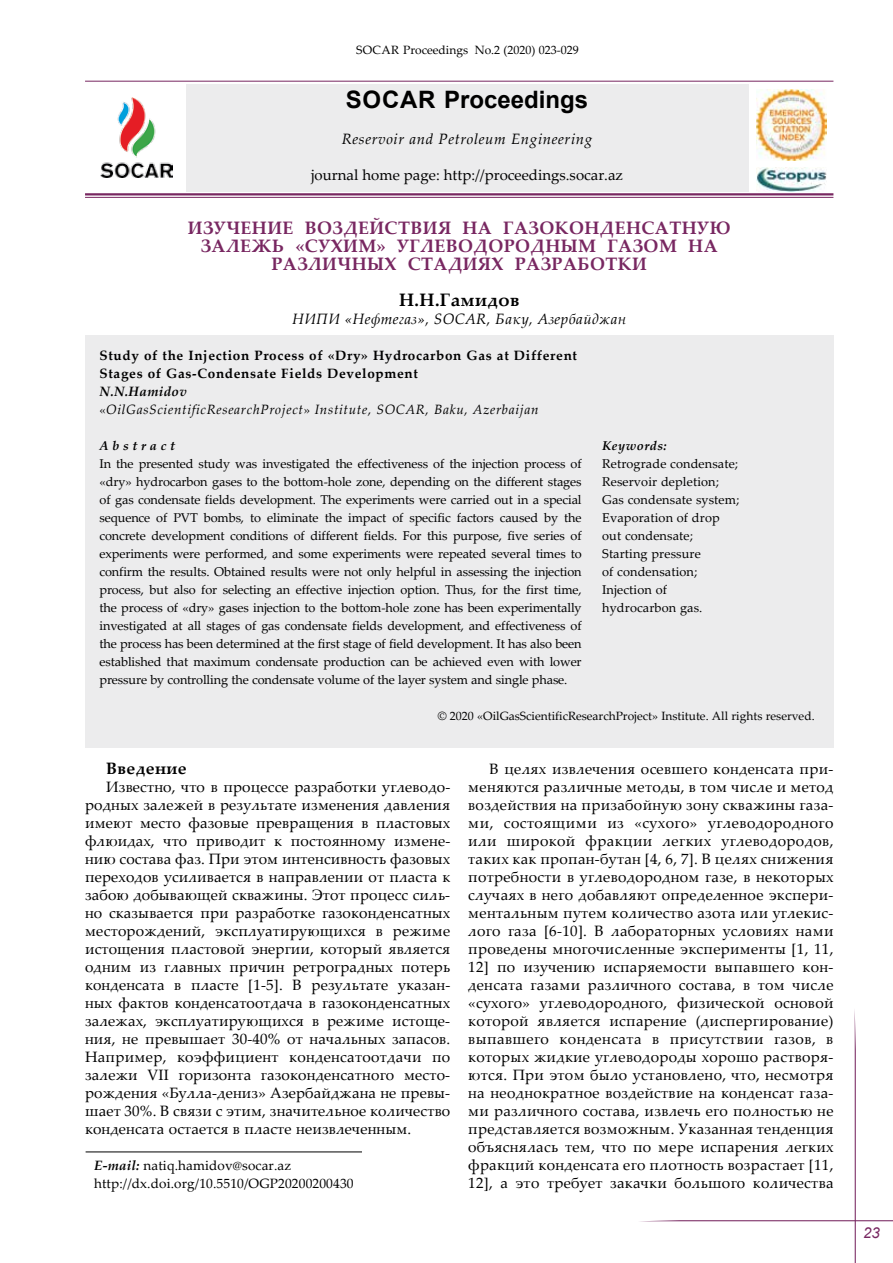
<style>
.page{position:relative;width:893px;height:1263px;background:#fff}
.page>*{position:absolute;margin:0;border:0;box-sizing:border-box;transform-origin:0 0}
.t1{font:700 24px "Arial";color:#000}
.t2{font:700 18px/18px "Palatino Linotype";letter-spacing:.025em;color:#782761;text-align:center}
.t3{font:700 18px "Palatino Linotype";letter-spacing:.025em;color:#000}
.t4{font:700 16.5px "Palatino Linotype";letter-spacing:.025em;color:#000}
.t5{font:15px/18px "Palatino Linotype";letter-spacing:.01em;color:#000;text-align:justify}
.t6{font:italic 15px "Palatino Linotype";letter-spacing:.04em;color:#000}
.t7{font:italic 15px "Arial";color:#782761}
.t8{font:700 13.5px/18px "Palatino Linotype";letter-spacing:.05em;color:#000}
.t9{font:italic 13.5px/18px "Palatino Linotype";letter-spacing:.05em;color:#000}
.t10{font:13.5px/18px "Palatino Linotype";letter-spacing:.01em;color:#000}
.t11{font:12.75px/18px "Palatino Linotype";letter-spacing:.01em;color:#000;text-align:justify}
.t12{font:italic 700 12.75px "Palatino Linotype";letter-spacing:.04em;color:#000}
.t13{font:12px "Palatino Linotype";color:#000}
.s1{font-weight:700}
.s2{font-style:normal;font-size:12.75px}
.s3{font-weight:700;font-style:italic}
</style>
<div class="page">
<svg style="left:640px;top:1010px;width:253px;height:253px"></svg>
<hr style="left:86px;top:1151px;width:276px;height:1px;background:#000">
<hr style="left:85px;top:81px;width:748px;height:1px;background:#782761">
<hr style="left:85px;top:193px;width:748px;height:2px;background:#782761">
<hr style="left:85px;top:197px;width:748px;height:1px;background:#782761">
<img style="left:756px;top:90px;width:71px;height:70px">
<div style="left:186px;top:84px;width:562px;height:108px;background:#ececed"></div>
<img style="left:756px;top:167px;width:71px;height:24px">
<img style="left:100px;top:98px;width:73px;height:80px">
<div style="left:85px;top:335px;width:748px;height:413px;background:#ececed"></div>
<p class="t13" style="left:356px;top:41px;width:224px">SOCAR Proceedings No.2 (2020) 023-029</p>
<h1 class="t1" style="left:346px;top:84px;width:244px">SOCAR Proceedings</h1>
<p class="t6" style="left:342px;top:128px;width:252px">Reservoir and Petroleum Engineering</p>
<p class="t5" style="left:311px;top:165px;width:313px">journal home page: http://proceedings.socar.az</p>
<p class="t2" style="left:188px;top:218px;width:544px">ИЗУЧЕНИЕ ВОЗДЕЙСТВИЯ НА ГАЗОКОНДЕНСАТНУЮ<br>ЗАЛЕЖЬ «СУХИМ» УГЛЕВОДОРОДНЫМ ГАЗОМ НА<br>РАЗЛИЧНЫХ СТАДИЯХ РАЗРАБОТКИ</p>
<p class="t3" style="left:399px;top:287px;width:122px">Н.Н.Гамидов</p>
<p class="t6" style="left:292px;top:308px;width:336px">НИПИ «Нефтегаз», SOCAR, Баку, Азербайджан</p>
<p class="t8" style="left:100px;top:346px;width:479px">Study of the Injection Process of «Dry» Hydrocarbon Gas at Different<br>Stages of Gas-Condensate Fields Development</p>
<p class="t9" style="left:100px;top:382px;width:440px"><span class="s1">N.N.Hamidov<br></span><span class="s2">«</span>OilGasScientificResearchProject<span class="s2">»</span> Institute, SOCAR, Baku, Azerbaijan</p>
<p class="t12" style="left:100px;top:437px;width:77px">A b s t r a c t</p>
<p class="t11" style="left:100px;top:454px;width:484px">In the presented study was investigated the effectiveness of the injection process of «dry» hydrocarbon gases to the bottom-hole zone, depending on the different stages of gas condensate fields development. The experiments were carried out in a special sequence of PVT bombs, to eliminate the impact of specific factors caused by the concrete development conditions of different fields. For this purpose, five series of experiments were performed, and some experiments were repeated several times to confirm the results. Obtained results were not only helpful in assessing the injection process, but also for selecting an effective injection option. Thus, for the first time, the process of «dry» gases injection to the bottom-hole zone has been experimentally investigated at all stages of gas condensate fields development, and effectiveness of the process has been determined at the first stage of field development. It has also been established that maximum condensate production can be achieved even with lower pressure by controlling the condensate volume of the layer system and single phase.</p>
<p class="t12" style="left:602px;top:437px;width:66px">Keywords:</p>
<p class="t11" style="left:602px;top:454px;width:139px;text-align:left">Retrograde condensate;<br>Reservoir depletion;<br>Gas condensate system;<br>Evaporation of drop out condensate;<br>Starting pressure<br>of condensation;<br>Injection of hydrocarbon gas.</p>
<p class="t13" style="left:438px;top:707px;width:378px">© 2020 «OilGasScientificResearchProject» Institute. All rights reserved.</p>
<p class="t4" style="left:106px;top:757px;width:82px">Введение</p>
<p class="t5" style="left:85px;top:777px;width:367px;text-indent:21px">Известно, что в процессе разработки углеводо&shy;родных залежей в результате изменения давления имеют место фазовые превращения в пластовых флюидах, что приводит к постоянному измене&shy;нию состава фаз. При этом интенсивность фазовых переходов усиливается в направлении от пласта к забою добывающей скважины. Этот процесс силь&shy;но сказывается при разработке газоконденсатных месторождений, эксплуатирующихся в режиме истощения пластовой энергии, который является одним из главных причин ретроградных потерь конденсата в пласте [1-5]. В результате указан&shy;ных фактов конденсатоотдача в газоконденсатных залежах, эксплуатирующихся в режиме истоще&shy;ния, не превышает 30-40% от начальных запасов.<br>Например, коэффициент конденсатоотдачи по залежи VII горизонта газоконденсатного место&shy;рождения «Булла-дениз» Азербайджана не превы&shy;шает 30%. В связи с этим, значительное количество конденсата остается в пласте неизвлеченным.</p>
<p class="t10" style="left:94px;top:1156px;width:261px"><span class="s3">E-mail:</span> natiq.hamidov@socar.az http://dx.doi.org/10.5510/OGP20200200430</p>
<p class="t5" style="left:468px;top:759px;width:367px;text-indent:21px">В целях извлечения осевшего конденсата при&shy;меняются различные методы, в том числе и метод воздействия на призабойную зону скважины газа&shy;ми, состоящими из «сухого» углеводородного или широкой фракции легких углеводородов, таких как пропан-бутан [4, 6, 7]. В целях снижения потребности в углеводородном газе, в некоторых случаях в него добавляют определенное экспери&shy;ментальным путем количество азота или углекис&shy;лого газа [6-10]. В лабораторных условиях нами проведены многочисленные эксперименты [1, 11, 12] по изучению испаряемости выпавшего кон&shy;денсата газами различного состава, в том числе «сухого» углеводородного, физической основой которой является испарение (диспергирование) выпавшего конденсата в присутствии газов, в которых жидкие углеводороды хорошо растворя&shy;ются. При этом было установлено, что, несмотря на неоднократное воздействие на конденсат газа&shy;ми различного состава, извлечь его полностью не представляется возможным. Указанная тенденция объяснялась тем, что по мере испарения легких фракций конденсата его плотность возрастает [11, 12], а это требует закачки большого количества</p>
<p class="t7" style="left:863px;top:1223px;width:18px">23</p>
</div>
